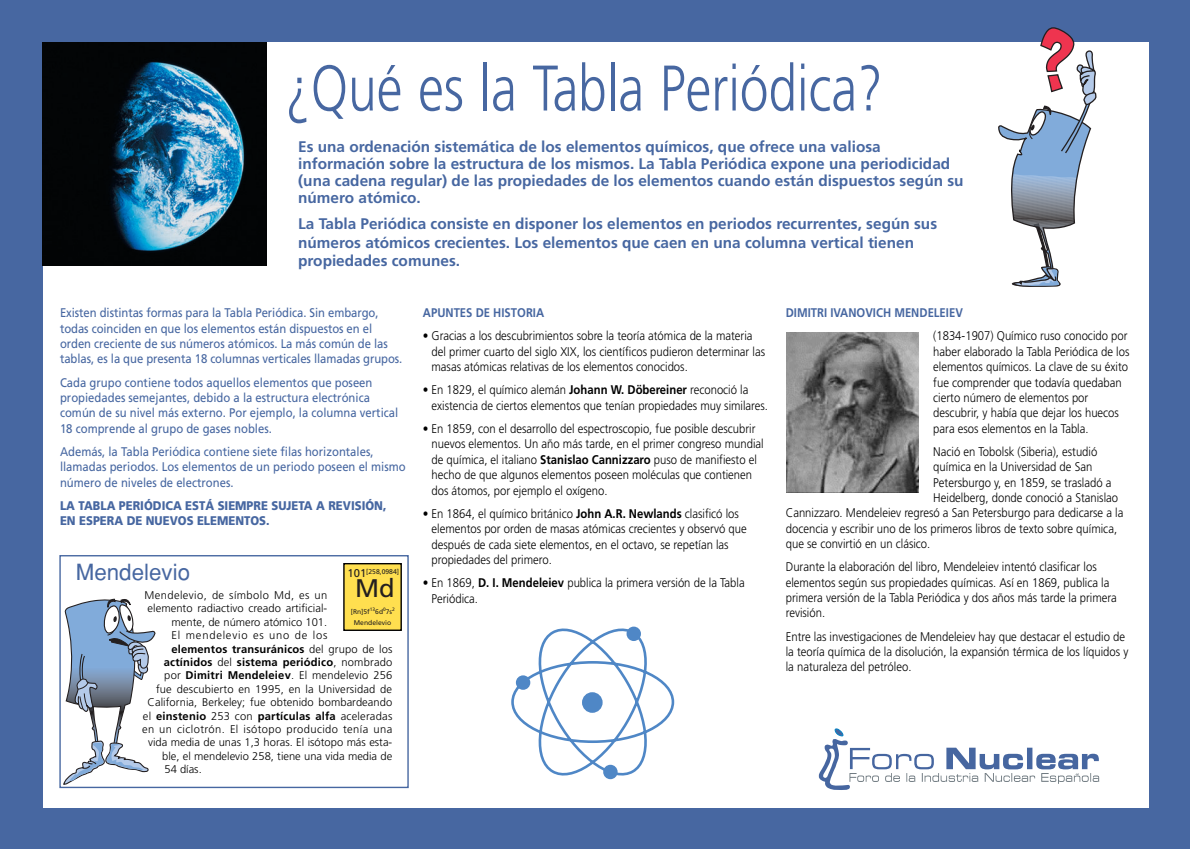
<style>
.page{position:relative;width:1190px;height:849px;background:#4767a1}
.page>*{position:absolute;margin:0;border:0;box-sizing:border-box;transform-origin:0 0}
.t1{font:300 64.35px "Frutiger";color:#4767a1;scale:.8 1}
.t2{font:25.5px "Frutiger";color:#231f20}
.t3{font:22.35px "Helvetica";color:#4767a1}
.t4{font:700 15.3px/16.8px "Frutiger";color:#4767a1}
.t5{font:300 12.6px/15.3px "Frutiger";color:#000;scale:.9 1}
.t6{font:12.6px/15.3px "Frutiger";color:#4767a1;scale:.9 1}
.t7{font:900 12.6px/15.3px "Frutiger";color:#4767a1;scale:.9 1}
.t8{font:700 12.6px "Frutiger";color:#4767a1;scale:.9 1}
.t9{font:300 11.1px "Frutiger";letter-spacing:.005em;color:#000}
.t10{font:700 11.1px "Frutiger";letter-spacing:.015em;color:#000}
.t11{font:300 11.1px "Frutiger";letter-spacing:.035em;color:#000}
.t12{font:300 11.1px "Frutiger";letter-spacing:.07em;color:#000}
.t13{font:6.75px/11.4px "Frutiger";color:#231f20;text-align:center}
.s1{font-weight:700}
.s2{font-weight:300}
.s3{font-size:11.25px}
</style>
<div class="page">
<div style="left:43px;top:43px;width:1105px;height:765px;background:#fff"></div>
<img style="left:43px;top:43px;width:223px;height:223px">
<svg style="left:997px;top:27px;width:99px;height:260px"></svg>
<div style="left:59px;top:555px;width:350px;height:233px;border:1px solid #4767a1"></div>
<img style="left:786px;top:332px;width:132px;height:160px">
<div style="left:343px;top:563px;width:59px;height:68px;background:#ffdf4f;border:1px solid #000"></div>
<svg style="left:63px;top:598px;width:93px;height:187px"></svg>
<svg style="left:511px;top:626px;width:164px;height:154px"></svg>
<div style="left:516px;top:675px;width:14px;height:15px;background:#4f87c6;border:3px solid #4f87c6;border-radius:50%"></div>
<div style="left:603px;top:765px;width:14px;height:14px;background:#4f87c6;border:3px solid #4f87c6;border-radius:50%"></div>
<div style="left:626px;top:627px;width:15px;height:14px;background:#4f87c6;border:3px solid #4f87c6;border-radius:50%"></div>
<div style="left:582px;top:692px;width:20px;height:21px;background:#4f87c6;border:3px solid #4f87c6;border-radius:50%"></div>
<svg style="left:818px;top:729px;width:281px;height:61px"></svg>
<h1 class="t1" style="left:285px;top:62px;width:748px">¿Qué es la Tabla Periódica?</h1>
<p class="t4" style="left:298px;top:140px;width:667px">Es una ordenación sistemática de los elementos químicos, que ofrece una valiosa información sobre la estructura de los mismos. La Tabla Periódica expone una periodicidad (una cadena regular) de las propiedades de los elementos cuando están dispuestos según su número atómico.</p>
<p class="t4" style="left:298px;top:216px;width:640px;line-height:18.5px">La Tabla Periódica consiste en disponer los elementos en periodos recurrentes, según sus números atómicos crecientes. Los elementos que caen en una columna vertical tienen propiedades comunes.</p>
<p class="t6" style="left:60px;top:306px;width:382px">Existen distintas formas para la Tabla Periódica. Sin embargo, todas coinciden en que los elementos están dispuestos en el orden creciente de sus números atómicos. La más común de las tablas, es la que presenta 18 columnas verticales llamadas grupos.</p>
<p class="t6" style="left:60px;top:375px;width:377px">Cada grupo contiene todos aquellos elementos que poseen propiedades semejantes, debido a la estructura electrónica común de su nivel más externo. Por ejemplo, la columna vertical 18 comprende al grupo de gases nobles.</p>
<p class="t6" style="left:60px;top:445px;width:386px">Además, la Tabla Periódica contiene siete filas horizontales, llamadas periodos. Los elementos de un periodo poseen el mismo número de niveles de electrones.</p>
<p class="t7" style="left:60px;top:499px;width:364px">LA TABLA PERIÓDICA ESTÁ SIEMPRE SUJETA A REVISIÓN,<br>EN ESPERA DE NUEVOS ELEMENTOS.</p>
<p class="t8" style="left:423px;top:308px;width:136px">APUNTES DE HISTORIA</p>
<p class="t5" style="left:431px;top:329px;width:372px;text-indent:-9px">• Gracias a los descubrimientos sobre la teoría atómica de la materia del primer cuarto del siglo XIX, los científicos pudieron determinar las masas atómicas relativas de los elementos conocidos.</p>
<p class="t5" style="left:431px;top:383px;width:375px;text-indent:-9px">• En 1829, el químico alemán <span class="s1">Johann W. Döbereiner</span> reconoció la existencia de ciertos elementos que tenían propiedades muy similares.</p>
<p class="t5" style="left:431px;top:422px;width:370px;text-indent:-9px">• En 1859, con el desarrollo del espectroscopio, fue posible descubrir nuevos elementos. Un año más tarde, en el primer congreso mundial de química, el italiano <span class="s1">Stanislao Cannizzaro</span> puso de manifiesto el hecho de que algunos elementos poseen moléculas que contienen dos átomos, por ejemplo el oxígeno.</p>
<p class="t5" style="left:431px;top:507px;width:352px;text-indent:-9px">• En 1864, el químico británico <span class="s1">John A.R. Newlands</span> clasificó los elementos por orden de masas atómicas crecientes y observó que después de cada siete elementos, en el octavo, se repetían las propiedades del primero.</p>
<p class="t5" style="left:431px;top:576px;width:349px;text-indent:-9px">• En 1869, <span class="s1">D. I. Mendeleiev</span> publica la primera versión de la Tabla<br>Periódica.</p>
<p class="t8" style="left:785px;top:308px;width:198px">DIMITRI IVANOVICH MENDELEIEV</p>
<p class="t5" style="left:933px;top:329px;width:219px">(1834-1907) Químico ruso conocido por haber elaborado la Tabla Periódica de los elementos químicos. La clave de su éxito fue comprender que todavía quedaban cierto número de elementos por descubrir, y había que dejar los huecos para esos elementos en la Tabla.</p>
<p class="t5" style="left:933px;top:445px;width:184px">Nació en Tobolsk (Siberia), estudió</p>
<p class="t5" style="left:933px;top:460px;width:178px">química en la Universidad de San</p>
<p class="t5" style="left:933px;top:476px;width:199px">Petersburgo y, en 1859, se trasladó a</p>
<p class="t5" style="left:933px;top:491px;width:207px">Heidelberg, donde conoció a Stanislao</p>
<p class="t5" style="left:785px;top:506px;width:376px">Cannizzaro. Mendeleiev regresó a San Petersburgo para dedicarse a la</p>
<p class="t5" style="left:785px;top:522px;width:370px">docencia y escribir uno de los primeros libros de texto sobre química,</p>
<p class="t5" style="left:785px;top:537px;width:162px">que se convirtió en un clásico.</p>
<p class="t5" style="left:785px;top:560px;width:369px">Durante la elaboración del libro, Mendeleiev intentó clasificar los elementos según sus propiedades químicas. Así en 1869, publica la primera versión de la Tabla Periódica y dos años más tarde la primera revisión.</p>
<p class="t5" style="left:785px;top:630px;width:382px">Entre las investigaciones de Mendeleiev hay que destacar el estudio de la teoría química de la disolución, la expansión térmica de los líquidos y la naturaleza del petróleo.</p>
<h3 class="t3" style="left:76px;top:564px;width:116px">Mendelevio</h3>
<p class="t11" style="left:144px;top:591px;width:184px">Mendelevio, de símbolo Md, es un</p>
<p class="t9" style="left:147px;top:604px;width:181px">elemento radiactivo creado artificial-</p>
<p class="t9" style="left:172px;top:617px;width:157px">mente, de número atómico 101.</p>
<p class="t12" style="left:172px;top:631px;width:157px">El mendelevio es uno de los</p>
<p class="t10" style="left:172px;top:644px;width:222px">elementos transuránicos <span class="s2">del grupo de los</span></p>
<p class="t10" style="left:164px;top:658px;width:230px">actínidos <span class="s2">del</span> sistema periódico<span class="s2">, nombrado</span></p>
<p class="t9" style="left:164px;top:671px;width:230px">por <span class="s1">Dimitri Mendeleiev</span>. El mendelevio 256</p>
<p class="t9" style="left:156px;top:684px;width:238px">fue descubierto en 1995, en la Universidad de</p>
<p class="t9" style="left:147px;top:698px;width:246px">California, Berkeley; fue obtenido bombardeando</p>
<p class="t10" style="left:143px;top:711px;width:251px"><span class="s2">el</span> einstenio <span class="s2">253 con</span> partículas alfa <span class="s2">aceleradas</span></p>
<p class="t11" style="left:142px;top:725px;width:252px">en un ciclotrón. El isótopo producido tenía una</p>
<p class="t9" style="left:148px;top:738px;width:246px">vida media de unas 1,3 horas. El isótopo más esta-</p>
<p class="t9" style="left:162px;top:752px;width:231px">ble, el mendelevio 258, tiene una vida media de</p>
<p class="t9" style="left:164px;top:765px;width:39px">54 días.</p>
<p class="t13" style="left:347px;top:566px;width:53px"><span class="s3">101</span>[258,0984]</p>
<h2 class="t2" style="left:355px;top:578px;width:41px">Md</h2>
<p class="t13" style="left:351px;top:606px;width:46px">[Rn]5f<sup>13</sup>6d<sup>0</sup>7s<sup>2<br></sup>Mendelevio</p>
</div>
